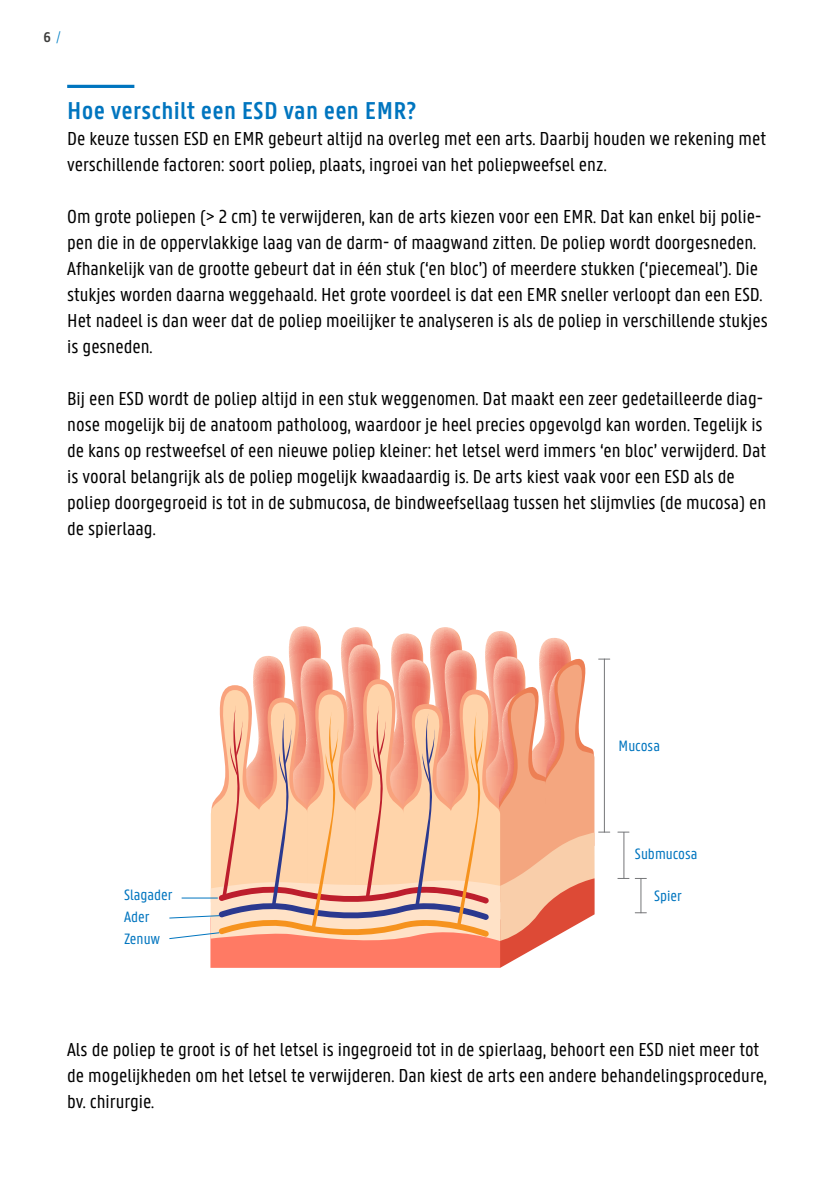
<style>
.page{position:relative;width:840px;height:1191px;background:#fff}
.page>*{position:absolute;margin:0;border:0;box-sizing:border-box;transform-origin:0 0}
.t1{font:600 26px "U Gent Panno Text";letter-spacing:.01em;color:#0075bf}
.t2{font:20px/26px "U Gent Panno Text";color:#000}
.t3{font:16px/22px "U Gent Panno Text";color:#0075bf}
.t4{font:600 15px "U Gent Panno Text";color:#3c3c3b}
.s1{font-weight:300;color:#0080c6}
</style>
<div class="page">
<hr style="left:67px;top:85px;width:67px;height:3px;background:#0075bf">
<svg style="left:617px;top:831px;width:29px;height:82px"></svg>
<svg style="left:169px;top:626px;width:441px;height:341px"></svg>
<p class="t4" style="left:44px;top:28px;width:18px">6 <span class="s1">/</span></p>
<h1 class="t1" style="left:67px;top:95px;width:350px">Hoe verschilt een ESD van een EMR?</h1>
<p class="t2" style="left:67px;top:125px;width:700px">De keuze tussen ESD en EMR gebeurt altijd na overleg met een arts. Daarbij houden we rekening met verschillende factoren: soort poliep, plaats, ingroei van het poliepweefsel enz.</p>
<p class="t2" style="left:67px;top:203px;width:701px">Om grote poliepen (&gt; 2 cm) te verwijderen, kan de arts kiezen voor een EMR. Dat kan enkel bij polie&shy;pen die in de oppervlakkige laag van de darm- of maagwand zitten. De poliep wordt doorgesneden.<br>Afhankelijk van de grootte gebeurt dat in één stuk (‘en bloc’) of meerdere stukken (‘piecemeal’). Die stukjes worden daarna weggehaald. Het grote voordeel is dat een EMR sneller verloopt dan een ESD.<br>Het nadeel is dan weer dat de poliep moeilijker te analyseren is als de poliep in verschillende stukjes is gesneden.</p>
<p class="t2" style="left:67px;top:385px;width:700px">Bij een ESD wordt de poliep altijd in een stuk weggenomen. Dat maakt een zeer gedetailleerde diag&shy;nose mogelijk bij de anatoom patholoog, waardoor je heel precies opgevolgd kan worden. Tegelijk is de kans op restweefsel of een nieuwe poliep kleiner: het letsel werd immers ‘en bloc’ verwijderd. Dat is vooral belangrijk als de poliep mogelijk kwaadaardig is. De arts kiest vaak voor een ESD als de poliep doorgegroeid is tot in de submucosa, de bindweefsellaag tussen het slijmvlies (de mucosa) en de spierlaag.</p>
<p class="t3" style="left:618px;top:734px;width:43px">Mucosa</p>
<p class="t3" style="left:124px;top:883px;width:50px">Slagader<br>Ader<br>Zenuw</p>
<p class="t3" style="left:634px;top:843px;width:64px">Submucosa</p>
<p class="t3" style="left:653px;top:884px;width:29px">Spier</p>
<p class="t2" style="left:67px;top:1035px;width:700px">Als de poliep te groot is of het letsel is ingegroeid tot in de spierlaag, behoort een ESD niet meer tot de mogelijkheden om het letsel te verwijderen. Dan kiest de arts een andere behandelingsprocedure, bv. chirurgie.</p>
</div>
